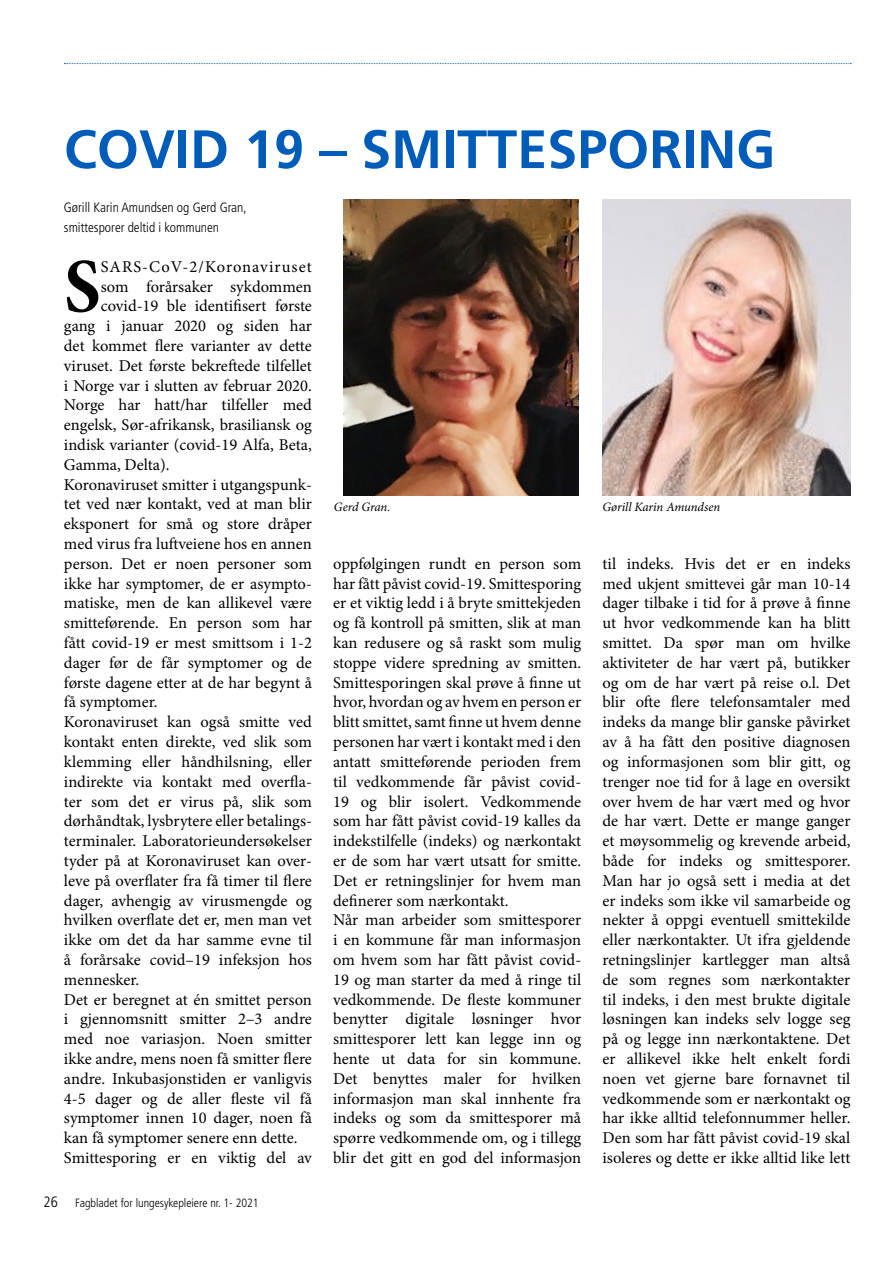
<style>
.page{position:relative;width:893px;height:1263px;background:#fff}
.page>*{position:absolute;margin:0;border:0;box-sizing:border-box;transform-origin:0 0}
.t1{font:700 condensed 78.15px "Minion Pro";color:#000}
.t2{font:700 54px "Frutiger LT Std";color:#005cb9}
.t3{font:16.5px/19.8px "Minion Pro";color:#000}
.t4{font:16.5px "Minion Pro";letter-spacing:.065em;color:#000}
.t5{font:300 condensed 15px "Frutiger LT Std";color:#000}
.t6{font:300 condensed 13.5px/19.8px "Frutiger LT Std";color:#000}
.t7{font:italic 12.75px "Minion Pro";letter-spacing:-.01em;color:#000}
.t8{font:300 condensed 12px "Frutiger LT Std";color:#000}
</style>
<div class="page">
<svg style="left:64px;top:63px;width:787px;height:1px"></svg>
<img style="left:343px;top:200px;width:235px;height:295px">
<img style="left:602px;top:200px;width:248px;height:295px">
<h2 class="t2" style="left:64px;top:118px;width:713px">COVID 19 – SMITTESPORING</h2>
<p class="t6" style="left:64px;top:198px;width:184px">Gørill Karin Amundsen og Gerd Gran, smittesporer deltid i kommunen</p>
<h1 class="t1" style="left:64px;top:233px;width:38px">S</h1>
<p class="t4" style="left:101px;top:255px;width:213px">SARS-CoV-2/Koronaviruset</p>
<p class="t3" style="left:101px;top:277px;width:213px">som forårsaker sykdommen</p>
<p class="t3" style="left:101px;top:296px;width:213px">covid-19 ble identifisert første</p>
<p class="t3" style="left:64px;top:316px;width:249px">gang i januar 2020 og siden har</p>
<p class="t3" style="left:64px;top:336px;width:249px">det kommet flere varianter av dette</p>
<p class="t3" style="left:64px;top:356px;width:249px">viruset. Det første bekreftede tilfellet</p>
<p class="t3" style="left:64px;top:376px;width:249px">i Norge var i slutten av februar 2020.</p>
<p class="t3" style="left:64px;top:395px;width:249px">Norge har hatt/har tilfeller med</p>
<p class="t3" style="left:64px;top:415px;width:249px">engelsk, Sør-afrikansk, brasiliansk og</p>
<p class="t3" style="left:64px;top:435px;width:249px">indisk varianter (covid-19 Alfa, Beta,</p>
<p class="t3" style="left:64px;top:455px;width:107px">Gamma, Delta).</p>
<p class="t3" style="left:64px;top:475px;width:249px">Koronaviruset smitter i utgangspunk-</p>
<p class="t3" style="left:64px;top:494px;width:249px">tet ved nær kontakt, ved at man blir</p>
<p class="t3" style="left:64px;top:514px;width:249px">eksponert for små og store dråper</p>
<p class="t3" style="left:64px;top:534px;width:249px">med virus fra luftveiene hos en annen</p>
<p class="t3" style="left:64px;top:554px;width:249px">person. Det er noen personer som</p>
<p class="t3" style="left:64px;top:574px;width:249px">ikke har symptomer, de er asympto-</p>
<p class="t3" style="left:64px;top:593px;width:249px">matiske, men de kan allikevel være</p>
<p class="t3" style="left:64px;top:613px;width:249px">smitteførende. En person som har</p>
<p class="t3" style="left:64px;top:633px;width:249px">fått covid-19 er mest smittsom i 1-2</p>
<p class="t3" style="left:64px;top:653px;width:250px">dager før de får symptomer og de</p>
<p class="t3" style="left:64px;top:673px;width:250px">første dagene etter at de har begynt å</p>
<p class="t3" style="left:64px;top:692px;width:95px">få symptomer.</p>
<p class="t3" style="left:64px;top:712px;width:249px">Koronaviruset kan også smitte ved</p>
<p class="t3" style="left:64px;top:732px;width:249px">kontakt enten direkte, ved slik som</p>
<p class="t3" style="left:64px;top:752px;width:249px">klemming eller håndhilsning, eller</p>
<p class="t3" style="left:64px;top:772px;width:249px">indirekte via kontakt med overfla-</p>
<p class="t3" style="left:64px;top:791px;width:249px">ter som det er virus på, slik som</p>
<p class="t3" style="left:64px;top:811px;width:249px">dørhåndtak, lysbrytere eller betalings-</p>
<p class="t3" style="left:64px;top:831px;width:249px">terminaler. Laboratorieundersøkelser</p>
<p class="t3" style="left:64px;top:851px;width:249px">tyder på at Koronaviruset kan over-</p>
<p class="t3" style="left:64px;top:871px;width:249px">leve på overflater fra få timer til flere</p>
<p class="t3" style="left:64px;top:890px;width:249px">dager, avhengig av virusmengde og</p>
<p class="t3" style="left:64px;top:910px;width:249px">hvilken overflate det er, men man vet</p>
<p class="t3" style="left:64px;top:930px;width:249px">ikke om det da har samme evne til</p>
<p class="t3" style="left:64px;top:950px;width:249px">å forårsake covid–19 infeksjon hos</p>
<p class="t3" style="left:64px;top:970px;width:77px">mennesker.</p>
<p class="t3" style="left:64px;top:989px;width:249px">Det er beregnet at én smittet person</p>
<p class="t3" style="left:64px;top:1009px;width:249px">i gjennomsnitt smitter 2–3 andre</p>
<p class="t3" style="left:64px;top:1029px;width:249px">med noe variasjon. Noen smitter</p>
<p class="t3" style="left:64px;top:1049px;width:249px">ikke andre, mens noen få smitter flere</p>
<p class="t3" style="left:64px;top:1069px;width:249px">andre. Inkubasjonstiden er vanligvis</p>
<p class="t3" style="left:64px;top:1088px;width:249px">4-5 dager og de aller fleste vil få</p>
<p class="t3" style="left:64px;top:1108px;width:249px">symptomer innen 10 dager, noen få</p>
<p class="t3" style="left:64px;top:1128px;width:235px">kan få symptomer senere enn dette.</p>
<p class="t3" style="left:64px;top:1148px;width:249px">Smittesporing er en viktig del av</p>
<p class="t7" style="left:334px;top:498px;width:58px">Gerd Gran.</p>
<p class="t7" style="left:602px;top:498px;width:119px">Gørill Karin Amundsen</p>
<p class="t3" style="left:333px;top:554px;width:250px">oppfølgingen rundt en person som har fått påvist covid-19. Smittesporing er et viktig ledd i å bryte smittekjeden og få kontroll på smitten, slik at man kan redusere og så raskt som mulig stoppe videre spredning av smitten.<br>Smittesporingen skal prøve å finne ut hvor, hvordan og av hvem en person er blitt smittet, samt finne ut hvem denne personen har vært i kontakt med i den antatt smitteførende perioden frem til vedkommende får påvist covid-19 og blir isolert. Vedkommende som har fått påvist covid-19 kalles da indekstilfelle (indeks) og nærkontakt er de som har vært utsatt for smitte.<br>Det er retningslinjer for hvem man definerer som nærkontakt.<br>Når man arbeider som smittesporer i en kommune får man informasjon om hvem som har fått påvist covid-19 og man starter da med å ringe til vedkommende. De fleste kommuner benytter digitale løsninger hvor smittesporer lett kan legge inn og hente ut data for sin kommune.<br>Det benyttes maler for hvilken informasjon man skal innhente fra indeks og som da smittesporer må spørre vedkommende om, og i tillegg blir det gitt en god del informasjon</p>
<p class="t3" style="left:602px;top:554px;width:250px;text-align:justify">til indeks. Hvis det er en indeks med ukjent smittevei går man 10-14 dager tilbake i tid for å prøve å finne ut hvor vedkommende kan ha blitt smittet. Da spør man om hvilke aktiviteter de har vært på, butikker og om de har vært på reise o.l. Det blir ofte flere telefonsamtaler med indeks da mange blir ganske påvirket av å ha fått den positive diagnosen og informasjonen som blir gitt, og trenger noe tid for å lage en oversikt over hvem de har vært med og hvor de har vært. Dette er mange ganger et møysommelig og krevende arbeid, både for indeks og smittesporer.<br>Man har jo også sett i media at det er indeks som ikke vil samarbeide og nekter å oppgi eventuell smittekilde eller nærkontakter. Ut ifra gjeldende retningslinjer kartlegger man altså de som regnes som nærkontakter til indeks, i den mest brukte digitale løsningen kan indeks selv logge seg på og legge inn nærkontaktene. Det er allikevel ikke helt enkelt fordi noen vet gjerne bare fornavnet til vedkommende som er nærkontakt og har ikke alltid telefonnummer heller.<br>Den som har fått påvist covid-19 skal isoleres og dette er ikke alltid like lett</p>
<p class="t5" style="left:44px;top:1193px;width:16px">26</p>
<p class="t8" style="left:75px;top:1196px;width:185px">Fagbladet for lungesykepleiere nr. 1- 2021</p>
</div>
